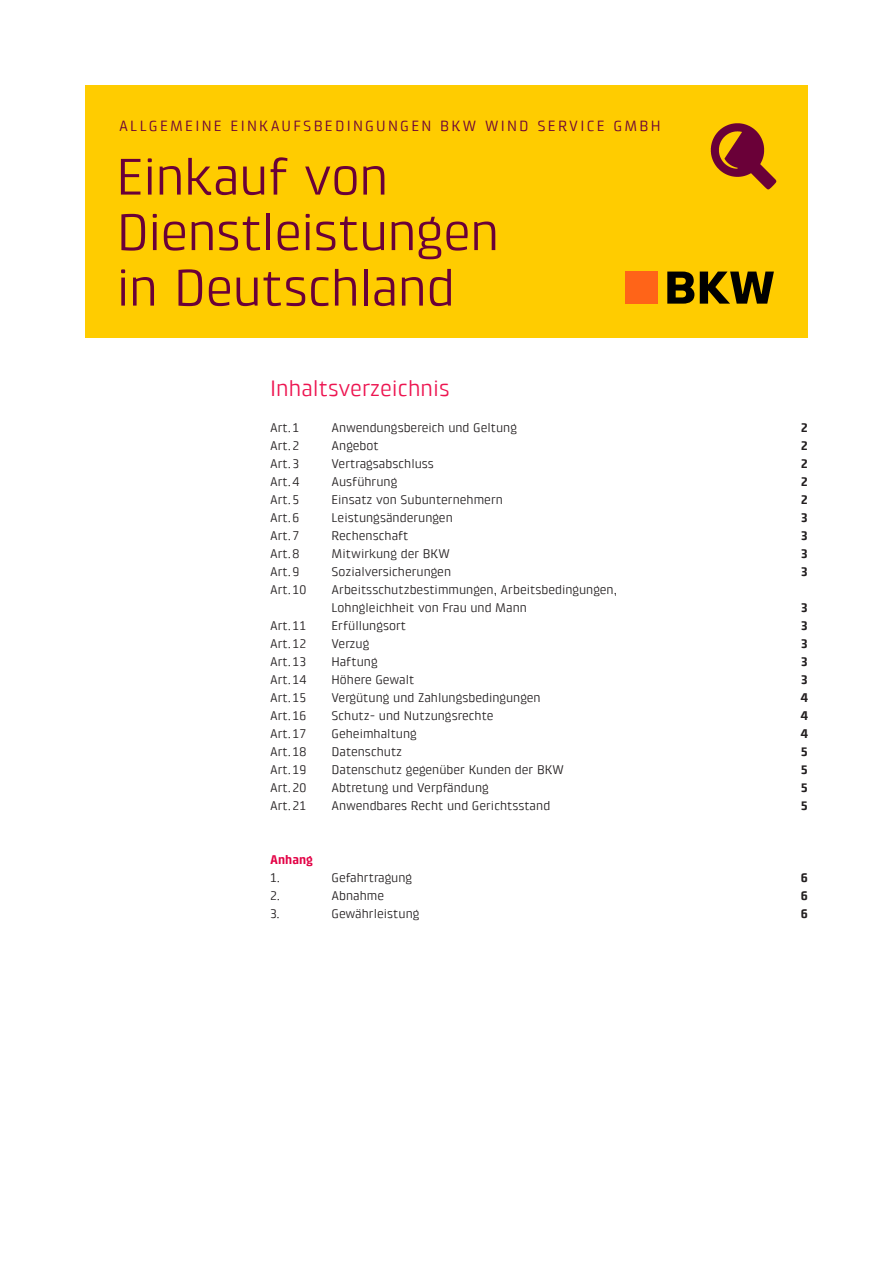
<style>
.page{position:relative;width:893px;height:1263px;background:#fff}
.page>*{position:absolute;margin:0;border:0;box-sizing:border-box;transform-origin:0 0}
.BKW_Headline_35_37pt{font:52.5px/55.5px "Klint Pro";letter-spacing:-.015em;color:#6a0038}
.Inhaltsverzeichnis_A{font:22.5px "Klint Pro";color:#ed1450}
.BKW_Cover_Rubrik_10{font:15px "Klint Pro";letter-spacing:.15em;color:#6a0038}
.Inhaltsverzeichnis_A-2{font:12.75px/18px "Klint Pro";color:#231f20}
.Inhaltsverzeichnis_A-3{font:700 12.75px "Klint Pro";color:#231f20}
.BKW_Subheadline_AGB{font:700 12.75px "Klint Pro";color:#e30045}
</style>
<div class="page">
<div style="left:85px;top:85px;width:723px;height:253px;background:#fc0"></div>
<div style="left:625px;top:272px;width:32px;height:32px;background:#ff6418"></div>
<svg style="left:667px;top:272px;width:27px;height:32px"></svg>
<svg style="left:700px;top:272px;width:74px;height:32px"></svg>
<img style="left:710px;top:123px;width:67px;height:67px">
<p class="BKW_Cover_Rubrik_10" style="left:119px;top:117px;width:543px">ALLGEMEINE EINKAUFSBEDINGUNGEN BKW WIND SERVICE GMBH</p>
<p class="BKW_Headline_35_37pt" style="left:116px;top:149px;width:385px">Einkauf von<br>Dienstleistungen in Deutschland</p>
<p class="Inhaltsverzeichnis_A" style="left:270px;top:376px;width:181px">Inhaltsverzeichnis</p>
<p class="Inhaltsverzeichnis_A-2" style="left:270px;top:419px;width:31px">Art.1</p>
<p class="Inhaltsverzeichnis_A-2" style="left:332px;top:419px;width:187px">Anwendungsbereich und Geltung</p>
<p class="Inhaltsverzeichnis_A-3" style="left:801px;top:420px;width:9px">2</p>
<p class="Inhaltsverzeichnis_A-2" style="left:270px;top:437px;width:31px">Art.2</p>
<p class="Inhaltsverzeichnis_A-2" style="left:332px;top:437px;width:49px">Angebot</p>
<p class="Inhaltsverzeichnis_A-3" style="left:801px;top:438px;width:9px">2</p>
<p class="Inhaltsverzeichnis_A-2" style="left:270px;top:455px;width:31px">Art.3</p>
<p class="Inhaltsverzeichnis_A-2" style="left:332px;top:455px;width:104px">Vertragsabschluss</p>
<p class="Inhaltsverzeichnis_A-3" style="left:801px;top:456px;width:9px">2</p>
<p class="Inhaltsverzeichnis_A-2" style="left:270px;top:473px;width:31px">Art.4</p>
<p class="Inhaltsverzeichnis_A-2" style="left:332px;top:473px;width:67px">Ausführung</p>
<p class="Inhaltsverzeichnis_A-3" style="left:801px;top:474px;width:9px">2</p>
<p class="Inhaltsverzeichnis_A-2" style="left:270px;top:491px;width:31px">Art.5</p>
<p class="Inhaltsverzeichnis_A-2" style="left:332px;top:491px;width:173px">Einsatz von Subunternehmern</p>
<p class="Inhaltsverzeichnis_A-3" style="left:801px;top:492px;width:9px">2</p>
<p class="Inhaltsverzeichnis_A-2" style="left:270px;top:509px;width:31px">Art.6</p>
<p class="Inhaltsverzeichnis_A-2" style="left:332px;top:509px;width:123px">Leistungsänderungen</p>
<p class="Inhaltsverzeichnis_A-3" style="left:801px;top:510px;width:9px">3</p>
<p class="Inhaltsverzeichnis_A-2" style="left:270px;top:527px;width:31px">Art.7</p>
<p class="Inhaltsverzeichnis_A-2" style="left:332px;top:527px;width:78px">Rechenschaft</p>
<p class="Inhaltsverzeichnis_A-3" style="left:801px;top:528px;width:9px">3</p>
<p class="Inhaltsverzeichnis_A-2" style="left:270px;top:545px;width:31px">Art.8</p>
<p class="Inhaltsverzeichnis_A-2" style="left:332px;top:545px;width:120px">Mitwirkung der BKW</p>
<p class="Inhaltsverzeichnis_A-3" style="left:801px;top:546px;width:9px">3</p>
<p class="Inhaltsverzeichnis_A-2" style="left:270px;top:563px;width:31px">Art.9</p>
<p class="Inhaltsverzeichnis_A-2" style="left:332px;top:563px;width:121px">Sozialversicherungen</p>
<p class="Inhaltsverzeichnis_A-3" style="left:801px;top:564px;width:9px">3</p>
<p class="Inhaltsverzeichnis_A-2" style="left:270px;top:581px;width:38px">Art.10</p>
<p class="Inhaltsverzeichnis_A-2" style="left:332px;top:581px;width:287px">Arbeitsschutzbestimmungen, Arbeitsbedingungen,<br>Lohngleichheit von Frau und Mann</p>
<p class="Inhaltsverzeichnis_A-3" style="left:801px;top:600px;width:9px">3</p>
<p class="Inhaltsverzeichnis_A-2" style="left:270px;top:617px;width:38px">Art.11</p>
<p class="Inhaltsverzeichnis_A-2" style="left:332px;top:617px;width:76px">Erfüllungsort</p>
<p class="Inhaltsverzeichnis_A-3" style="left:801px;top:618px;width:9px">3</p>
<p class="Inhaltsverzeichnis_A-2" style="left:270px;top:635px;width:38px">Art.12</p>
<p class="Inhaltsverzeichnis_A-2" style="left:332px;top:635px;width:39px">Verzug</p>
<p class="Inhaltsverzeichnis_A-3" style="left:801px;top:636px;width:9px">3</p>
<p class="Inhaltsverzeichnis_A-2" style="left:270px;top:653px;width:38px">Art.13</p>
<p class="Inhaltsverzeichnis_A-2" style="left:332px;top:653px;width:48px">Haftung</p>
<p class="Inhaltsverzeichnis_A-3" style="left:801px;top:654px;width:9px">3</p>
<p class="Inhaltsverzeichnis_A-2" style="left:270px;top:671px;width:38px">Art.14</p>
<p class="Inhaltsverzeichnis_A-2" style="left:332px;top:671px;width:84px">Höhere Gewalt</p>
<p class="Inhaltsverzeichnis_A-3" style="left:801px;top:672px;width:9px">3</p>
<p class="Inhaltsverzeichnis_A-2" style="left:270px;top:689px;width:38px">Art.15</p>
<p class="Inhaltsverzeichnis_A-2" style="left:332px;top:689px;width:211px">Vergütung und Zahlungsbedingungen</p>
<p class="Inhaltsverzeichnis_A-3" style="left:801px;top:690px;width:9px">4</p>
<p class="Inhaltsverzeichnis_A-2" style="left:270px;top:707px;width:38px">Art.16</p>
<p class="Inhaltsverzeichnis_A-2" style="left:332px;top:707px;width:163px">Schutz- und Nutzungsrechte</p>
<p class="Inhaltsverzeichnis_A-3" style="left:801px;top:708px;width:9px">4</p>
<p class="Inhaltsverzeichnis_A-2" style="left:270px;top:725px;width:38px">Art.17</p>
<p class="Inhaltsverzeichnis_A-2" style="left:332px;top:725px;width:87px">Geheimhaltung</p>
<p class="Inhaltsverzeichnis_A-3" style="left:801px;top:726px;width:9px">4</p>
<p class="Inhaltsverzeichnis_A-2" style="left:270px;top:743px;width:38px">Art.18</p>
<p class="Inhaltsverzeichnis_A-2" style="left:332px;top:743px;width:72px">Datenschutz</p>
<p class="Inhaltsverzeichnis_A-3" style="left:801px;top:744px;width:9px">5</p>
<p class="Inhaltsverzeichnis_A-2" style="left:270px;top:761px;width:38px">Art.19</p>
<p class="Inhaltsverzeichnis_A-2" style="left:332px;top:761px;width:234px">Datenschutz gegenüber Kunden der BKW</p>
<p class="Inhaltsverzeichnis_A-3" style="left:801px;top:762px;width:9px">5</p>
<p class="Inhaltsverzeichnis_A-2" style="left:270px;top:779px;width:38px">Art.20</p>
<p class="Inhaltsverzeichnis_A-2" style="left:332px;top:779px;width:159px">Abtretung und Verpfändung</p>
<p class="Inhaltsverzeichnis_A-3" style="left:801px;top:780px;width:9px">5</p>
<p class="Inhaltsverzeichnis_A-2" style="left:270px;top:797px;width:38px">Art.21</p>
<p class="Inhaltsverzeichnis_A-2" style="left:332px;top:797px;width:220px">Anwendbares Recht und Gerichtsstand</p>
<p class="Inhaltsverzeichnis_A-3" style="left:801px;top:798px;width:9px">5</p>
<p class="BKW_Subheadline_AGB" style="left:270px;top:852px;width:45px">Anhang</p>
<p class="Inhaltsverzeichnis_A-2" style="left:270px;top:869px;width:12px">1.</p>
<p class="Inhaltsverzeichnis_A-2" style="left:332px;top:869px;width:82px">Gefahrtragung</p>
<p class="Inhaltsverzeichnis_A-3" style="left:801px;top:870px;width:9px">6</p>
<p class="Inhaltsverzeichnis_A-2" style="left:270px;top:887px;width:12px">2.</p>
<p class="Inhaltsverzeichnis_A-2" style="left:332px;top:887px;width:54px">Abnahme</p>
<p class="Inhaltsverzeichnis_A-3" style="left:801px;top:888px;width:9px">6</p>
<p class="Inhaltsverzeichnis_A-2" style="left:270px;top:905px;width:11px">3.</p>
<p class="Inhaltsverzeichnis_A-2" style="left:332px;top:905px;width:90px">Gewährleistung</p>
<p class="Inhaltsverzeichnis_A-3" style="left:801px;top:906px;width:9px">6</p>
</div>
